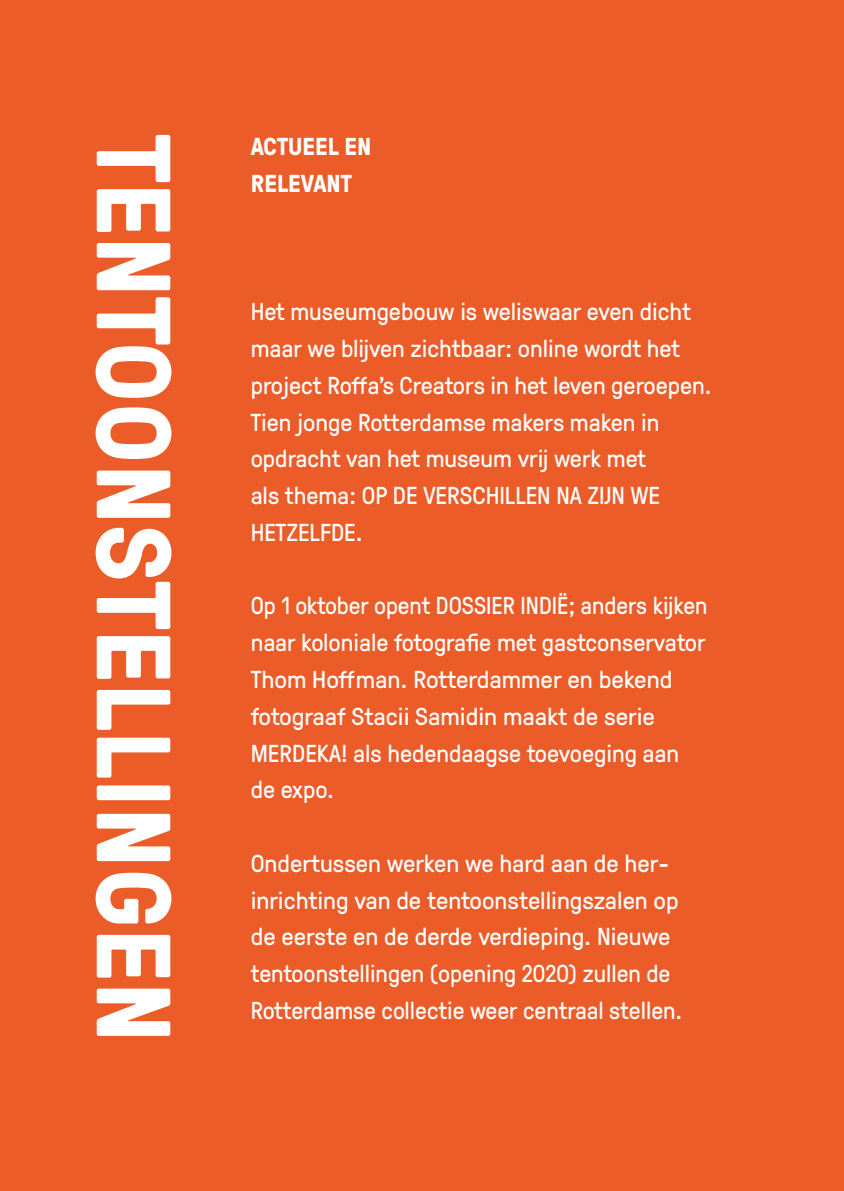
<style>
.page{position:relative;width:844px;height:1191px;background:#fff}
.page>*{position:absolute;margin:0;border:0;box-sizing:border-box;transform-origin:0 0}
.t1{font:700 105px "GT Pressura";color:#fff}
.t2{font:24.5px/36.8px "GT Pressura";color:#fff}
.t3{font:700 24.5px/36.8px "GT Pressura";color:#fff}
</style>
<div class="page">
<div style="left:0;top:0;width:843px;height:1191px;background:#eb5c29"></div>
<h1 class="t1" style="left:210px;top:135px;width:909px;rotate:90deg">TENTOONSTELLINGEN</h1>
<p class="t3" style="left:251px;top:127px;width:122px">ACTUEEL EN<br>RELEVANT</p>
<p class="t2" style="left:251px;top:292px;width:462px">Het museumgebouw is weliswaar even dicht maar we blijven zichtbaar: online wordt het project Roffa’s Creators in het leven geroepen.<br>Tien jonge Rotterdamse makers maken in opdracht van het museum vrij werk met<br>als thema: OP DE VERSCHILLEN NA ZIJN WE HETZELFDE.</p>
<p class="t2" style="left:251px;top:586px;width:458px">Op 1 oktober opent DOSSIER INDIË; anders kijken naar koloniale fotografie met gastconservator Thom Hoffman. Rotterdammer en bekend fotograaf Stacii Samidin maakt de serie MERDEKA! als hedendaagse toevoeging aan de expo.</p>
<p class="t2" style="left:251px;top:843px;width:433px">Ondertussen werken we hard aan de her&shy;inrichting van de tentoonstellingszalen op de eerste en de derde verdieping. Nieuwe tentoonstellingen (opening 2020) zullen de Rotterdamse collectie weer centraal stellen.</p>
</div>
